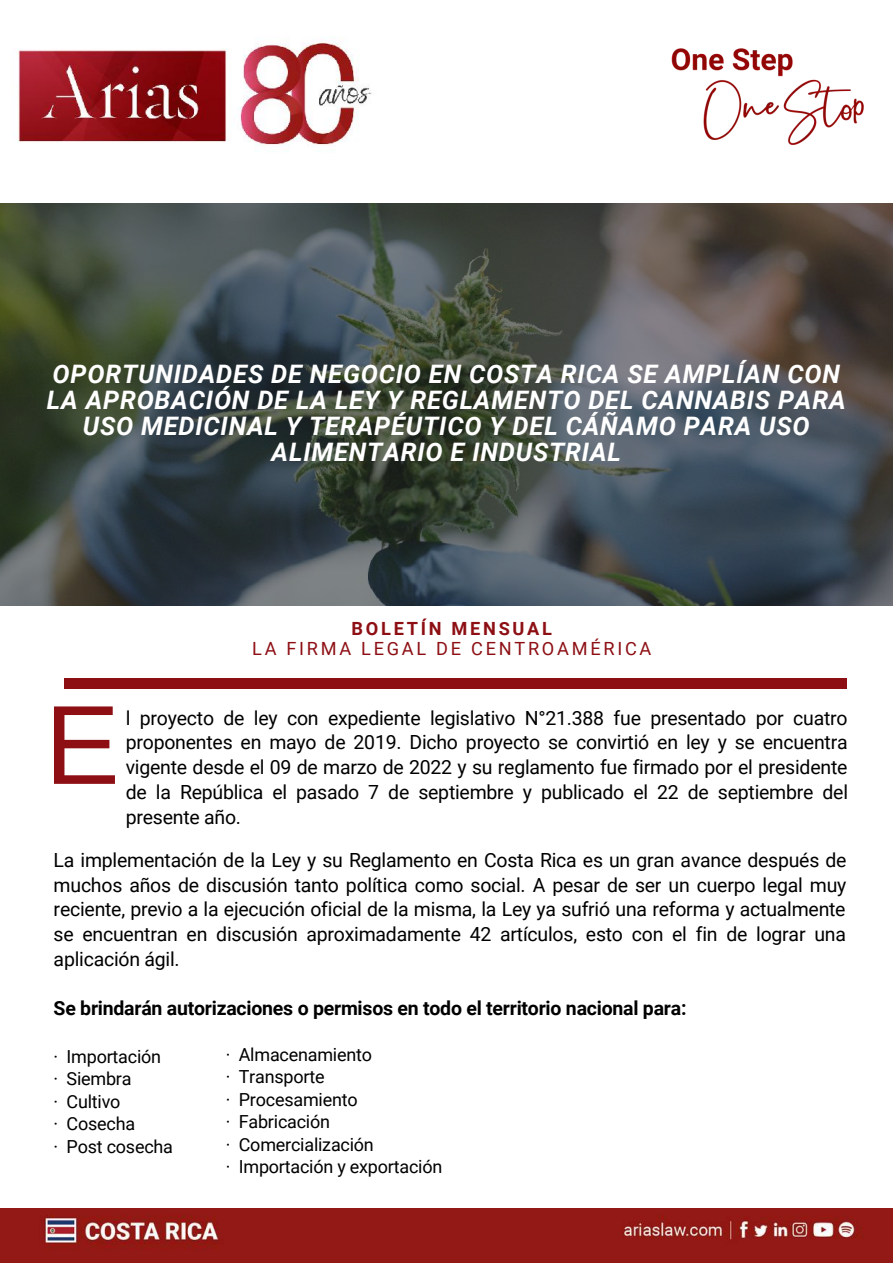
<style>
.page{position:relative;width:893px;height:1264px;background:#fff}
.page>*{position:absolute;margin:0;border:0;box-sizing:border-box;transform-origin:0 0}
.t1{font:112.5px "Arimo";color:#8d0f14}
.t2{font:italic 700 25.5px/25.8px "Roboto";letter-spacing:.03em;color:#fff;text-align:center}
.t3{font:19.5px/24.8px "Roboto";letter-spacing:-.01em;color:#000;text-align:justify}
.t4{font:700 19.5px "Roboto";letter-spacing:-.01em;color:#000}
.t5{font:18.15px "Roboto";letter-spacing:.15em;color:#8d0f14}
.t6{font:700 18.15px "Roboto";letter-spacing:.15em;color:#8d0f14}
.t7{font:18px/22.5px "Roboto";letter-spacing:-.01em;color:#000}
</style>
<div class="page">
<div style="left:64px;top:678px;width:782px;height:10px;background:#8d0f14"></div>
<svg style="left:0;top:203px;width:892px;height:403px;background:#444c4b"></svg>
<img style="left:0;top:1208px;width:892px;height:53px">
<img style="left:17px;top:42px;width:355px;height:105px">
<img style="left:671px;top:48px;width:193px;height:97px">
<h2 class="t2" style="left:47px;top:362px;width:800px">OPORTUNIDADES DE NEGOCIO EN COSTA RICA SE AMPLÍAN CON LA APROBACIÓN DE LA LEY Y REGLAMENTO DEL CANNABIS PARA USO MEDICINAL Y TERAPÉUTICO Y DEL CÁÑAMO PARA USO ALIMENTARIO E INDUSTRIAL</h2>
<p class="t6" style="left:351px;top:618px;width:202px">BOLETÍN MENSUAL</p>
<p class="t5" style="left:252px;top:638px;width:401px">LA FIRMA LEGAL DE CENTROAMÉRICA</p>
<h1 class="t1" style="left:45px;top:682px;width:76px">E</h1>
<p class="t3" style="left:126px;top:705px;width:723px">l proyecto de ley con expediente legislativo N°21.388 fue presentado por cuatro proponentes en mayo de 2019. Dicho proyecto se convirtió en ley y se encuentra vigente desde el 09 de marzo de 2022 y su reglamento fue firmado por el presidente de la República el pasado 7 de septiembre y publicado el 22 de septiembre del presente año.</p>
<p class="t3" style="left:54px;top:848px;width:794px">La implementación de la Ley y su Reglamento en Costa Rica es un gran avance después de muchos años de discusión tanto política como social. A pesar de ser un cuerpo legal muy reciente, previo a la ejecución oficial de la misma, la Ley ya sufrió una reforma y actualmente se encuentran en discusión aproximadamente 42 artículos, esto con el fin de lograr una aplicación ágil.</p>
<p class="t4" style="left:54px;top:997px;width:634px">Se brindarán autorizaciones o permisos en todo el territorio nacional para:</p>
<p class="t7" style="left:54px;top:1045px;width:121px">· Importación<br>· Siembra<br>· Cultivo<br>· Cosecha<br>· Post cosecha</p>
<p class="t7" style="left:226px;top:1043px;width:218px">· Almacenamiento<br>· Transporte<br>· Procesamiento<br>· Fabricación<br>· Comercialización<br>· Importación y exportación</p>
</div>
